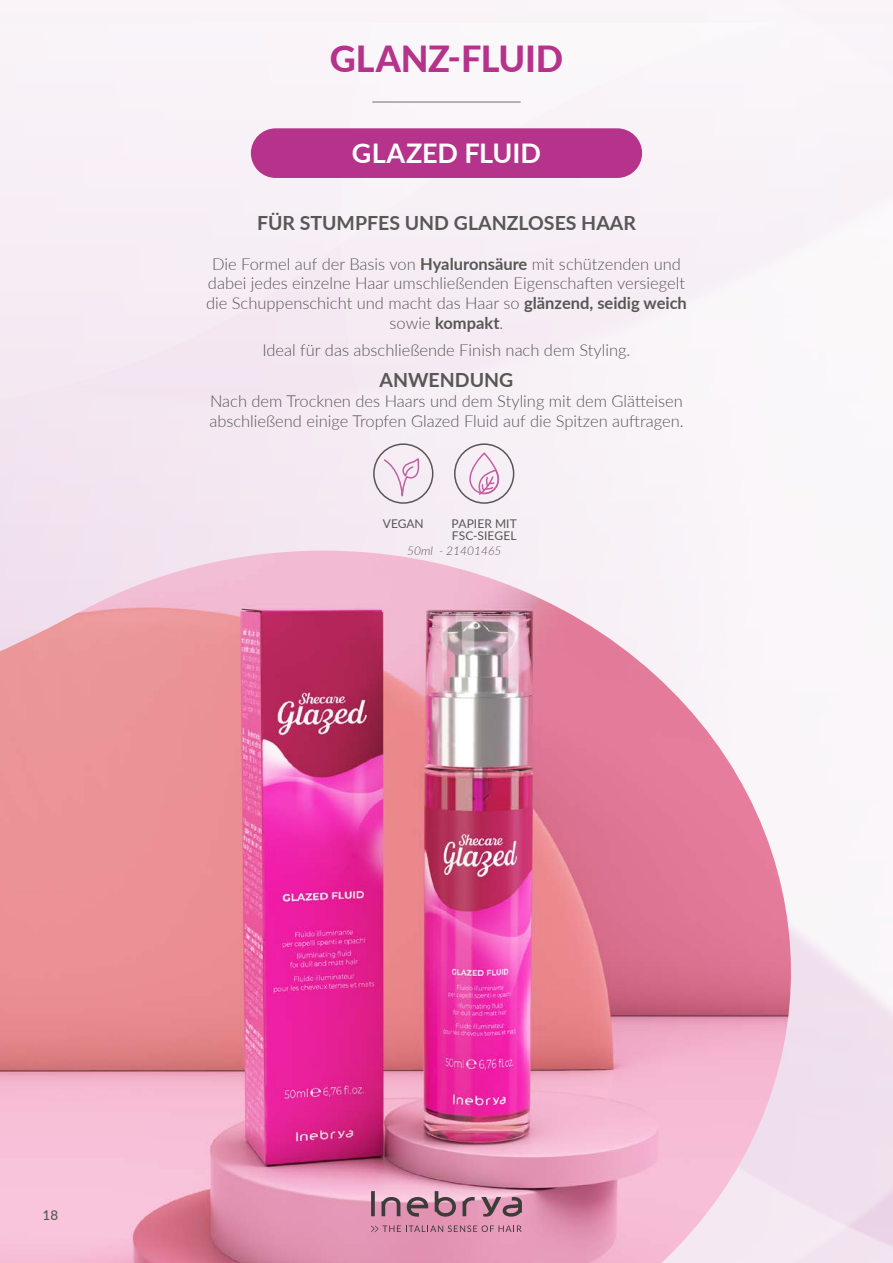
<style>
.page{position:relative;width:893px;height:1263px;background:#fff}
.page>*{position:absolute;margin:0;border:0;box-sizing:border-box;transform-origin:0 0}
.t1{font:800 36px "Lato";letter-spacing:-.005em;color:#b5338a}
.t2{font:700 27px "Lato";letter-spacing:-.005em;color:#fff}
.t3{font:700 19.5px "Lato";color:#575756}
.t4{font:300 16.5px/19.8px "Lato";color:#575756;text-align:center}
.t5{font:500 13.5px "Lato";color:#575756}
.t6{font:12px/12px "Lato";letter-spacing:.005em;color:#575756}
.t7{font:italic 300 12px "Lato";color:#575756}
.s1{font-weight:700}
</style>
<div class="page">
<img style="left:0;top:23px;width:854px;height:1240px">
<img style="left:0;top:551px;width:792px;height:712px">
<div style="left:854px;top:0;width:39px;height:220px;background:#f9f4f8"></div>
<svg style="left:371px;top:1191px;width:151px;height:26px;background:#b98a9e"></svg>
<svg style="left:371px;top:1225px;width:151px;height:7px"></svg>
<div style="left:251px;top:128px;width:391px;height:50px;background:#b5338a;border-radius:25px"></div>
<hr style="left:372px;top:101px;width:149px;height:2px;background:#9d9d9c">
<div style="left:454px;top:443px;width:60px;height:61px;border:2px solid #575756;border-radius:50%"></div>
<svg style="left:469px;top:451px;width:31px;height:45px"></svg>
<div style="left:373px;top:443px;width:60px;height:61px;border:2px solid #575756;border-radius:50%"></div>
<svg style="left:383px;top:459px;width:39px;height:37px"></svg>
<h1 class="t1" style="left:330px;top:32px;width:235px">GLANZ-FLUID</h1>
<h2 class="t2" style="left:352px;top:134px;width:191px">GLAZED FLUID</h2>
<p class="t3" style="left:257px;top:209px;width:380px">FÜR STUMPFES UND GLANZLOSES HAAR</p>
<p class="t4" style="left:206px;top:253px;width:482px">Die Formel auf der Basis von <span class="s1">Hyaluronsäure</span> mit schützenden und dabei jedes einzelne Haar umschließenden Eigenschaften versiegelt die Schuppenschicht und macht das Haar so <span class="s1">glänzend, seidig weich </span>sowie <span class="s1">kompakt</span>.</p>
<p class="t4" style="left:262px;top:340px;width:370px">Ideal für das abschließende Finish nach dem Styling.</p>
<p class="t3" style="left:380px;top:366px;width:135px">ANWENDUNG</p>
<p class="t4" style="left:209px;top:391px;width:476px;text-align:left">Nach dem Trocknen des Haars und dem Styling mit dem Glätteisen abschließend einige Tropfen Glazed Fluid auf die Spitzen auftragen.</p>
<p class="t6" style="left:383px;top:518px;width:42px">VEGAN</p>
<p class="t7" style="left:407px;top:543px;width:96px">50ml - 21401465</p>
<p class="t6" style="left:451px;top:518px;width:67px">PAPIER MIT<br>FSC-SIEGEL</p>
<p class="t5" style="left:43px;top:1206px;width:17px">18</p>
</div>
